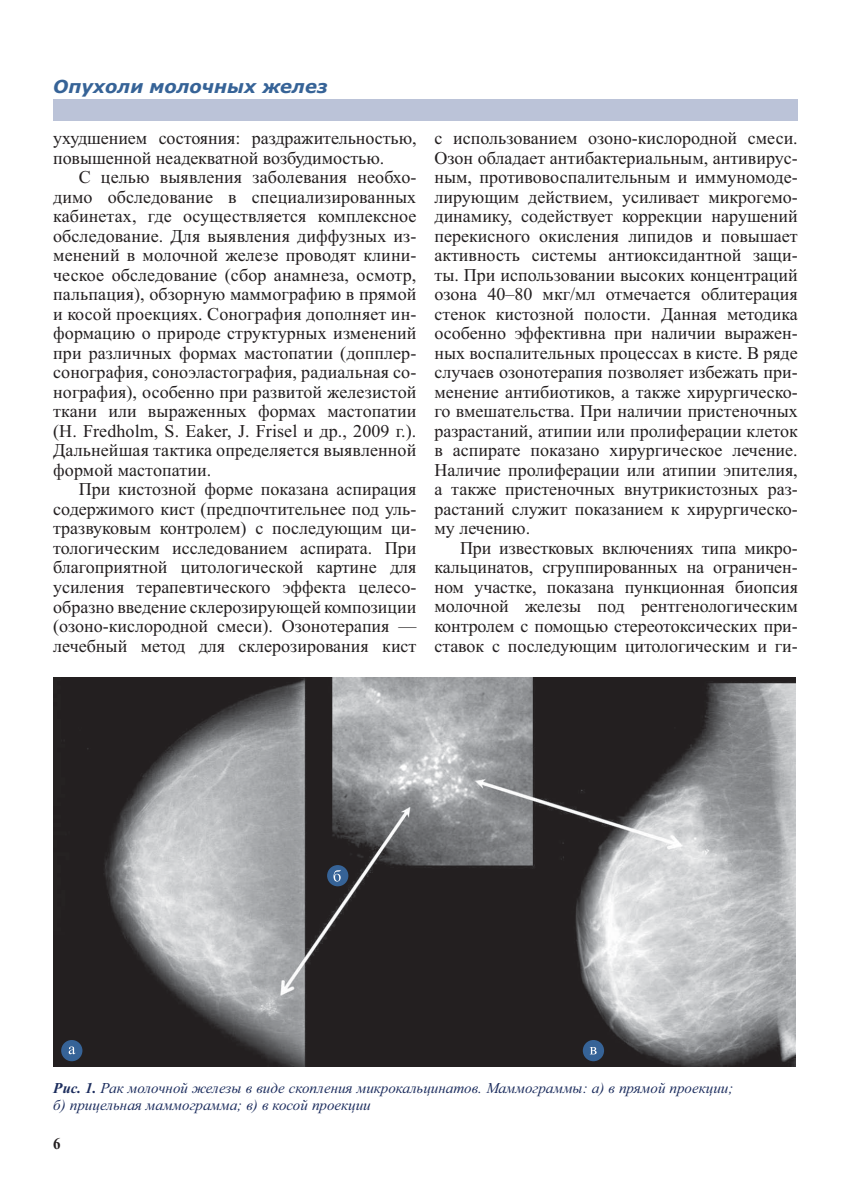
<style>
.page{position:relative;width:851px;height:1191px;background:#fff}
.page>*{position:absolute;margin:0;border:0;box-sizing:border-box;transform-origin:0 0}
.t1{font:18px/19.5px "Times New Roman";letter-spacing:-.005em;color:#231f20;text-align:justify}
.t2{font:italic 700 18px "Verdana";color:#366397}
.t3{font:700 16.5px "Times New Roman";color:#231f20;scale:.9 1}
.t4{font:italic 15px/17.2px "Times New Roman";color:#1b2c5d}
.s1{font-weight:700}
</style>
<div class="page">
<div style="left:53px;top:99px;width:744px;height:21px;background:#bbc3d8"></div>
<img style="left:53px;top:677px;width:742px;height:390px">
<div style="left:61px;top:1040px;width:21px;height:21px;background:#366397;border-radius:50%"></div>
<svg style="left:69px;top:1046px;width:6px;height:8px"></svg>
<div style="left:582px;top:1040px;width:22px;height:21px;background:#366397;border-radius:50%"></div>
<svg style="left:589px;top:1047px;width:7px;height:7px"></svg>
<div style="left:327px;top:865px;width:21px;height:21px;background:#366397;border-radius:50%"></div>
<svg style="left:333px;top:870px;width:8px;height:11px"></svg>
<p class="t2" style="left:53px;top:77px;width:276px">Опухоли молочных желез</p>
<p class="t1" style="left:53px;top:130px;width:365px">ухудшением состояния: раздражительностью, повышенной неадекватной возбудимостью.</p>
<p class="t1" style="left:53px;top:169px;width:365px;text-indent:26px">С целью выявления заболевания необхо&shy;димо обследование в специализированных кабинетах, где осуществляется комплексное обследование. Для выявления диффузных из&shy;менений в молочной железе проводят клини&shy;ческое обследование (сбор анамнеза, осмотр, пальпация), обзорную маммографию в прямой и косой проекциях. Сонография дополняет ин&shy;формацию о природе структурных изменений при различных формах мастопатии (допплер&shy;сонография, соноэластография, радиальная со&shy;нография), особенно при развитой железистой ткани или выраженных формах мастопатии (H. Fredholm, S. Eaker, J. Frisel и др., 2009 г.).<br>Дальнейшая тактика определяется выявленной формой мастопатии.</p>
<p class="t1" style="left:53px;top:481px;width:365px;text-indent:26px">При кистозной форме показана аспирация содержимого кист (предпочтительнее под уль&shy;тразвуковым контролем) с последующим ци&shy;тологическим исследованием аспирата. При благоприятной цитологической картине для усиления терапевтического эффекта целесо&shy;образно введение склерозирующей композиции (озоно-кислородной смеси). Озонотерапия — лечебный метод для склерозирования кист</p>
<p class="t1" style="left:434px;top:130px;width:365px">с использованием озоно-кислородной смеси.<br>Озон обладает антибактериальным, антивирус&shy;ным, противовоспалительным и иммуномоде&shy;лирующим действием, усиливает микрогемо&shy;динамику, содействует коррекции нарушений перекисного окисления липидов и повышает активность системы антиоксидантной защи&shy;ты. При использовании высоких концентраций озона 40–80 мкг/мл отмечается облитерация стенок кистозной полости. Данная методика особенно эффективна при наличии выражен&shy;ных воспалительных процессах в кисте. В ряде случаев озонотерапия позволяет избежать при&shy;менение антибиотиков, а также хирургическо&shy;го вмешательства. При наличии пристеночных разрастаний, атипии или пролиферации клеток в аспирате показано хирургическое лечение.<br>Наличие пролиферации или атипии эпителия, а также пристеночных внутрикистозных раз&shy;растаний служит показанием к хирургическо&shy;му лечению.</p>
<p class="t1" style="left:434px;top:540px;width:365px;text-indent:26px">При известковых включениях типа микро&shy;кальцинатов, сгруппированных на ограничен&shy;ном участке, показана пункционная биопсия молочной железы под рентгенологическим контролем с помощью стереотоксических при&shy;ставок с последующим цитологическим и ги-</p>
<p class="t4" style="left:53px;top:1080px;width:681px"><span class="s1">Рис. 1.</span> Рак молочной железы в виде скопления микрокальцинатов. Маммограммы: а) в прямой проекции; б) прицельная маммограмма; в) в косой проекции</p>
<p class="t3" style="left:53px;top:1137px;width:10px">6</p>
</div>
